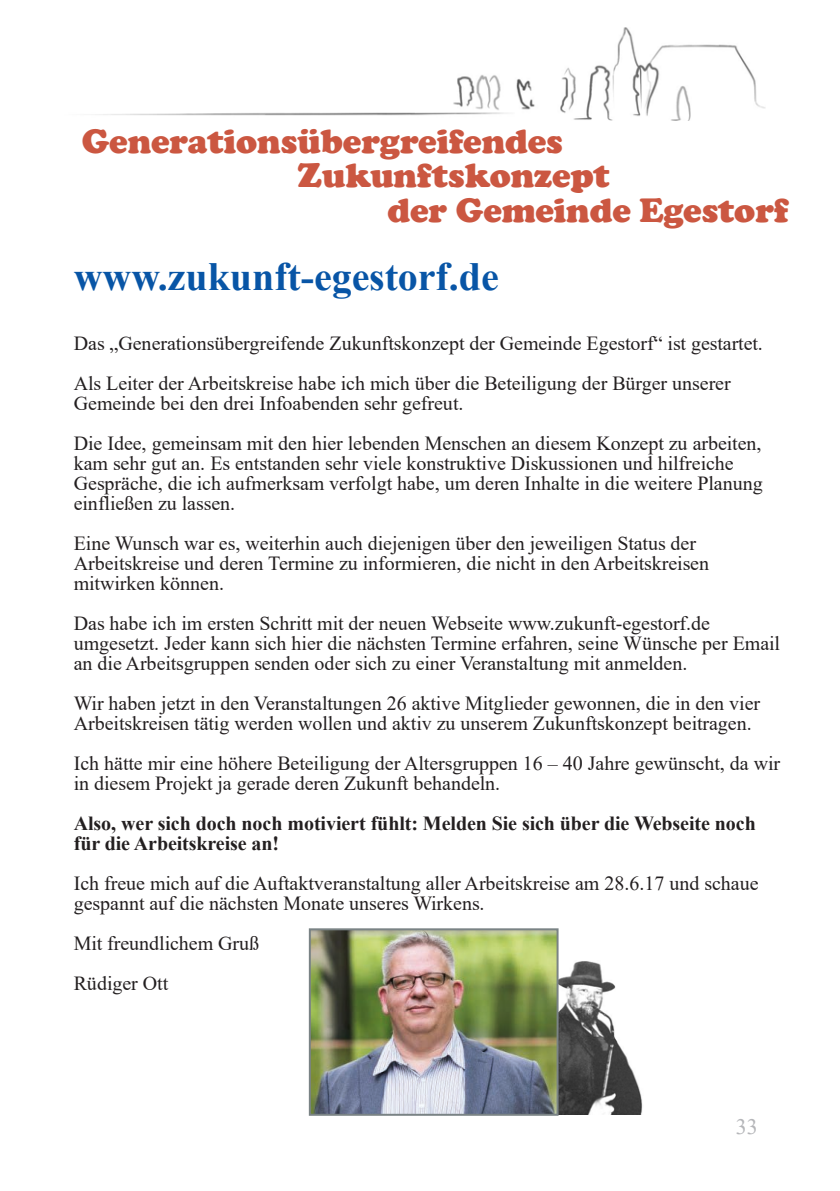
<style>
.page{position:relative;width:840px;height:1191px;background:#fff}
.page>*{position:absolute;margin:0;border:0;box-sizing:border-box;transform-origin:0 0}
.t1{font:700 40px "Times New Roman";color:#0855a6}
.t2{font:900 35px "Cooper";letter-spacing:-.005em;color:#cb5741}
.t3{font:22px "Times New Roman";color:#b5b6b9}
.t4{font:20px/20px "Times New Roman";letter-spacing:-.005em;color:#231f20}
.t5{font:700 20px/20px "Times New Roman";letter-spacing:-.005em;color:#231f20}
</style>
<div class="page">
<img style="left:558px;top:960px;width:85px;height:154px">
<img style="left:95px;top:27px;width:670px;height:93px">
<img style="left:311px;top:931px;width:244px;height:181px">
<div style="left:308px;top:928px;width:250px;height:187px;border:2px solid #7a8385"></div>
<h2 class="t2" style="left:82px;top:120px;width:482px">Generationsübergreifendes</h2>
<h2 class="t2" style="left:298px;top:155px;width:313px">Zukunftskonzept</h2>
<h2 class="t2" style="left:387px;top:190px;width:403px">der Gemeinde Egestorf</h2>
<h1 class="t1" style="left:74px;top:247px;width:426px">www.zukunft-egestorf.de</h1>
<p class="t4" style="left:74px;top:322px;width:690px;line-height:40px">Das „Generationsübergreifende Zukunftskonzept der Gemeinde Egestorf“ ist gestartet.<br>Als Leiter der Arbeitskreise habe ich mich über die Beteiligung der Bürger unserer</p>
<p class="t4" style="left:74px;top:382px;width:688px;line-height:40px">Gemeinde bei den drei Infoabenden sehr gefreut.<br>Die Idee, gemeinsam mit den hier lebenden Menschen an diesem Konzept zu arbeiten,</p>
<p class="t4" style="left:74px;top:452px;width:690px">kam sehr gut an. Es entstanden sehr viele konstruktive Diskussionen und hilfreiche<br>Gespräche, die ich aufmerksam verfolgt habe, um deren Inhalte in die weitere Planung einfließen zu lassen.</p>
<p class="t4" style="left:74px;top:532px;width:636px">Eine Wunsch war es, weiterhin auch diejenigen über den jeweiligen Status der<br>Arbeitskreise und deren Termine zu informieren, die nicht in den Arbeitskreisen mitwirken können.</p>
<p class="t4" style="left:74px;top:612px;width:707px">Das habe ich im ersten Schritt mit der neuen Webseite www.zukunft-egestorf.de umgesetzt. Jeder kann sich hier die nächsten Termine erfahren, seine Wünsche per Email an die Arbeitsgruppen senden oder sich zu einer Veranstaltung mit anmelden.</p>
<p class="t4" style="left:74px;top:692px;width:687px">Wir haben jetzt in den Veranstaltungen 26 aktive Mitglieder gewonnen, die in den vier<br>Arbeitskreisen tätig werden wollen und aktiv zu unserem Zukunftskonzept beitragen.</p>
<p class="t4" style="left:74px;top:752px;width:707px">Ich hätte mir eine höhere Beteiligung der Altersgruppen 16 – 40 Jahre gewünscht, da wir in diesem Projekt ja gerade deren Zukunft behandeln.</p>
<p class="t5" style="left:74px;top:812px;width:683px">Also, wer sich doch noch motiviert fühlt: Melden Sie sich über die Webseite noch für die Arbeitskreise an!</p>
<p class="t4" style="left:74px;top:872px;width:686px">Ich freue mich auf die Auftaktveranstaltung aller Arbeitskreise am 28.6.17 und schaue gespannt auf die nächsten Monate unseres Wirkens.</p>
<p class="t4" style="left:74px;top:922px;width:187px;line-height:40px">Mit freundlichem Gruß<br>Rüdiger Ott</p>
<p class="t3" style="left:735px;top:1110px;width:23px">33</p>
</div>
